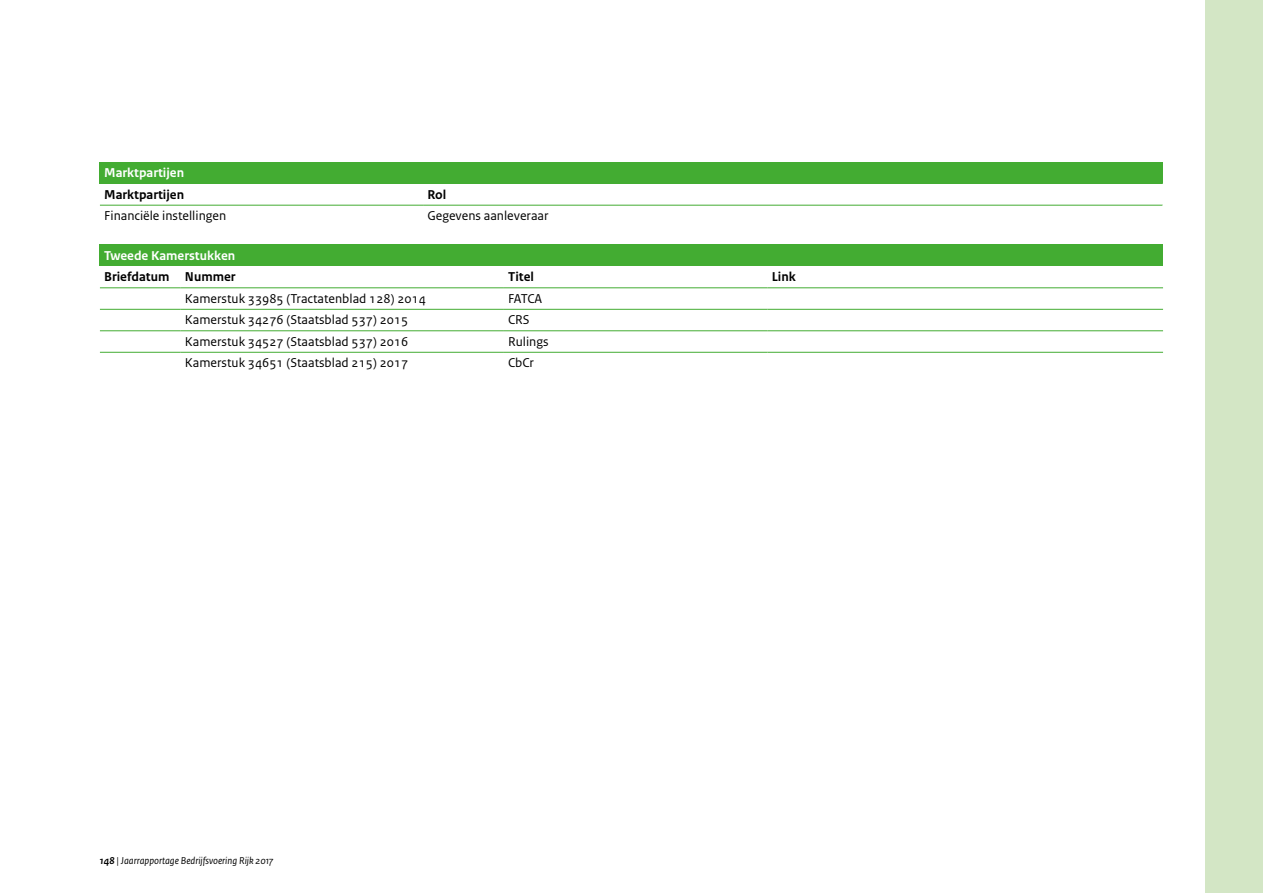
<style>
.page{position:relative;width:1263px;height:893px;background:#fff}
.page>*{position:absolute;margin:0;border:0;box-sizing:border-box;transform-origin:0 0}
.t1{font:13.5px "Rijksoverheid Sans Text";color:#000}
.t2{font:700 13.5px "Rijksoverheid Sans Text";color:#000}
.t3{font:700 13.5px "Rijksoverheid Sans Text";color:#fff}
.t4{font:italic 10.5px "Rijksoverheid Sans Text";color:#000}
.s1{font-weight:700}
</style>
<div class="page">
<div style="left:1205px;top:0;width:58px;height:893px;background:#d3e6c5"></div>
<div style="left:100px;top:162px;width:1063px;height:22px;background:#43ac32"></div>
<hr style="left:100px;top:205px;width:323px;height:1px;background:#43ac32">
<hr style="left:423px;top:205px;width:740px;height:1px;background:#43ac32">
<div style="left:100px;top:245px;width:1063px;height:21px;background:#43ac32"></div>
<hr style="left:100px;top:287px;width:81px;height:1px;background:#43ac32">
<hr style="left:181px;top:287px;width:323px;height:1px;background:#43ac32">
<hr style="left:504px;top:287px;width:263px;height:1px;background:#43ac32">
<hr style="left:767px;top:287px;width:396px;height:1px;background:#43ac32">
<hr style="left:100px;top:309px;width:81px;height:1px;background:#43ac32">
<hr style="left:181px;top:309px;width:323px;height:1px;background:#43ac32">
<hr style="left:504px;top:309px;width:263px;height:1px;background:#43ac32">
<hr style="left:767px;top:309px;width:396px;height:1px;background:#43ac32">
<hr style="left:100px;top:330px;width:81px;height:1px;background:#43ac32">
<hr style="left:181px;top:330px;width:323px;height:1px;background:#43ac32">
<hr style="left:504px;top:330px;width:263px;height:1px;background:#43ac32">
<hr style="left:767px;top:330px;width:396px;height:1px;background:#43ac32">
<hr style="left:100px;top:352px;width:81px;height:1px;background:#43ac32">
<hr style="left:181px;top:352px;width:323px;height:1px;background:#43ac32">
<hr style="left:504px;top:352px;width:263px;height:1px;background:#43ac32">
<hr style="left:767px;top:352px;width:396px;height:1px;background:#43ac32">
<p class="t3" style="left:104px;top:165px;width:81px">Marktpartijen</p>
<p class="t2" style="left:104px;top:187px;width:81px">Marktpartijen</p>
<p class="t2" style="left:427px;top:187px;width:21px">Rol</p>
<p class="t1" style="left:104px;top:208px;width:124px">Financiële instellingen</p>
<p class="t1" style="left:427px;top:208px;width:123px">Gegevens aanleveraar</p>
<p class="t3" style="left:104px;top:248px;width:133px">Tweede Kamerstukken</p>
<p class="t2" style="left:104px;top:269px;width:133px">Briefdatum Nummer</p>
<p class="t2" style="left:508px;top:269px;width:27px">Titel</p>
<p class="t2" style="left:772px;top:269px;width:26px">Link</p>
<p class="t1" style="left:185px;top:291px;width:243px">Kamerstuk 33985 (Tractatenblad 128) 2014</p>
<p class="t1" style="left:508px;top:291px;width:36px">FATCA</p>
<p class="t1" style="left:185px;top:312px;width:225px">Kamerstuk 34276 (Staatsblad 537) 2015</p>
<p class="t1" style="left:508px;top:312px;width:23px">CRS</p>
<p class="t1" style="left:185px;top:334px;width:225px">Kamerstuk 34527 (Staatsblad 537) 2016</p>
<p class="t1" style="left:508px;top:334px;width:42px">Rulings</p>
<p class="t1" style="left:185px;top:355px;width:225px">Kamerstuk 34651 (Staatsblad 215) 2017</p>
<p class="t1" style="left:508px;top:355px;width:27px">CbCr</p>
<p class="t4" style="left:100px;top:855px;width:175px"><span class="s1">148</span> | Jaarrapportage Bedrijfsvoering Rijk 2017</p>
</div>
